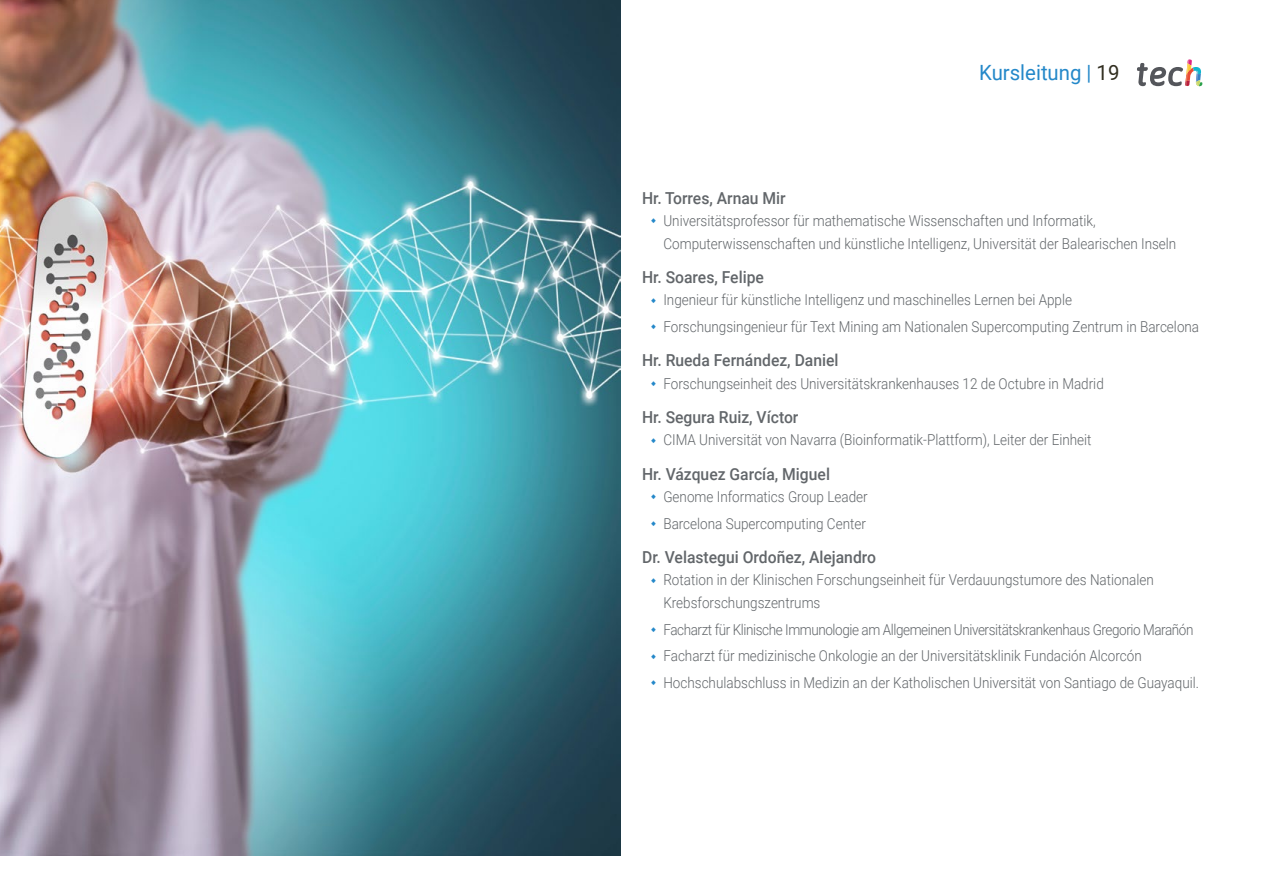
<style>
.page{position:relative;width:1263px;height:893px;background:#fff}
.page>*{position:absolute;margin:0;border:0;box-sizing:border-box;transform-origin:0 0}
.t1{font:21px "Roboto";color:#2488c9}
.t2{font:500 16.5px "Roboto";color:#62666a;scale:.95 1}
.t3{font:300 15px/26.7px "Roboto";color:#62666a;scale:.9 1}
.s1{color:#312e20}
</style>
<div class="page">
<img style="left:0;top:0;width:621px;height:856px">
<svg style="left:1137px;top:60px;width:65px;height:27px"></svg>
<h1 class="t1" style="left:979px;top:57px;width:142px">Kursleitung | <span class="s1">19</span></h1>
<p class="t2" style="left:642px;top:186px;width:153px">Hr. Torres, Arnau Mir</p>
<p class="t3" style="left:663px;top:209px;width:571px;line-height:22.5px">Universitätsprofessor für mathematische Wissenschaften und Informatik,<br>Computerwissenschaften und künstliche Intelligenz, Universität der Balearischen Inseln</p>
<p class="t2" style="left:642px;top:265px;width:130px">Hr. Soares, Felipe</p>
<p class="t3" style="left:663px;top:286px;width:597px">Ingenieur für künstliche Intelligenz und maschinelles Lernen bei Apple<br>Forschungsingenieur für Text Mining am Nationalen Supercomputing Zentrum in Barcelona</p>
<p class="t2" style="left:642px;top:349px;width:208px">Hr. Rueda Fernández, Daniel</p>
<p class="t3" style="left:663px;top:369px;width:491px">Forschungseinheit des Universitätskrankenhauses 12 de Octubre in Madrid</p>
<p class="t2" style="left:642px;top:405px;width:166px">Hr. Segura Ruiz, Víctor</p>
<p class="t3" style="left:663px;top:426px;width:477px">CIMA Universität von Navarra (Bioinformatik-Plattform), Leiter der Einheit</p>
<p class="t2" style="left:642px;top:462px;width:199px">Hr. Vázquez García, Miguel</p>
<p class="t3" style="left:663px;top:483px;width:229px">Genome Informatics Group Leader<br>Barcelona Supercomputing Center</p>
<p class="t2" style="left:642px;top:545px;width:248px">Dr. Velastegui Ordoñez, Alejandro</p>
<p class="t3" style="left:663px;top:568px;width:546px;line-height:22.5px">Rotation in der Klinischen Forschungseinheit für Verdauungstumore des Nationalen<br>Krebsforschungszentrums</p>
<p class="t3" style="left:663px;top:615px;width:597px">Facharzt für Klinische Immunologie am Allgemeinen Universitätskrankenhaus Gregorio Marañón<br>Facharzt für medizinische Onkologie an der Universitätsklinik Fundación Alcorcón<br>Hochschulabschluss in Medizin an der Katholischen Universität von Santiago de Guayaquil.</p>
</div>
